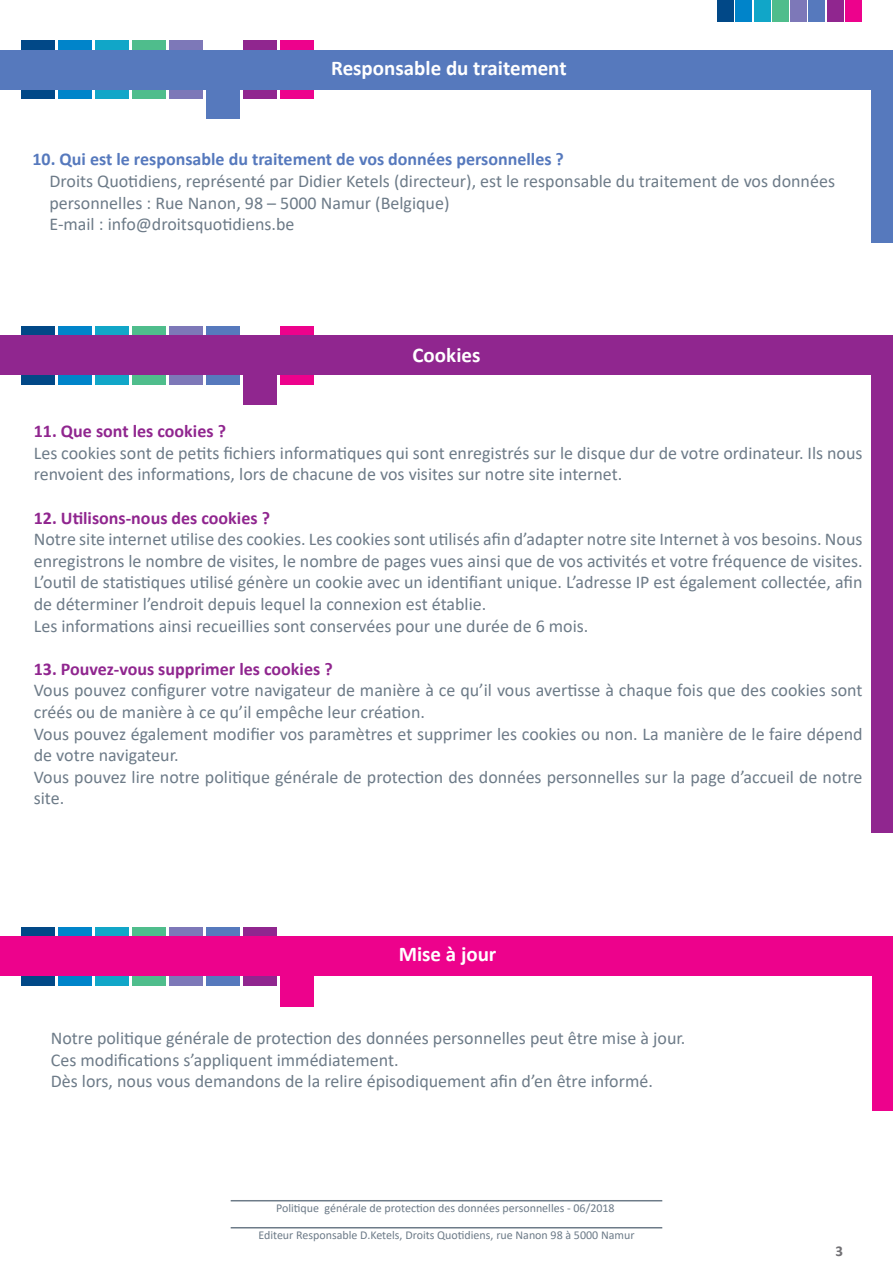
<style>
.page{position:relative;width:893px;height:1263px;background:#fff}
.page>*{position:absolute;margin:0;border:0;box-sizing:border-box;transform-origin:0 0}
.t1{font:700 21px "Calibri";color:#fff}
.t2{font:18px/21.6px "Calibri";color:#6d7b88}
.t3{font:700 18px "Calibri";color:#90268f}
.t4{font:700 18px "Calibri";color:#5679bd}
.t5{font:700 15px "Calibri";color:#717074}
.t6{font:12px "Calibri";color:#6d7b88}
</style>
<div class="page">
<div style="left:58px;top:40px;width:34px;height:59px;background:#0084ca"></div>
<div style="left:95px;top:40px;width:34px;height:59px;background:#11a6c8"></div>
<div style="left:132px;top:40px;width:34px;height:59px;background:#4fbd8c"></div>
<div style="left:169px;top:40px;width:34px;height:59px;background:#7d78b8"></div>
<div style="left:206px;top:61px;width:34px;height:58px;background:#5679bd"></div>
<div style="left:243px;top:40px;width:34px;height:59px;background:#90268f"></div>
<div style="left:280px;top:40px;width:34px;height:59px;background:#ed028c"></div>
<div style="left:21px;top:40px;width:34px;height:59px;background:#014887"></div>
<div style="left:0;top:50px;width:893px;height:40px;background:#5679bd"></div>
<div style="left:871px;top:80px;width:22px;height:162px;background:#5679bd"></div>
<hr style="left:231px;top:1200px;width:431px;height:1px;background:#6d7b88">
<hr style="left:231px;top:1227px;width:431px;height:1px;background:#6d7b88">
<div style="left:58px;top:326px;width:34px;height:59px;background:#0084ca"></div>
<div style="left:95px;top:326px;width:34px;height:59px;background:#11a6c8"></div>
<div style="left:132px;top:326px;width:34px;height:59px;background:#4fbd8c"></div>
<div style="left:169px;top:326px;width:34px;height:59px;background:#7d78b8"></div>
<div style="left:206px;top:326px;width:34px;height:59px;background:#5679bd"></div>
<div style="left:243px;top:346px;width:34px;height:59px;background:#90268f"></div>
<div style="left:280px;top:326px;width:34px;height:59px;background:#ed028c"></div>
<div style="left:21px;top:326px;width:34px;height:59px;background:#014887"></div>
<div style="left:0;top:335px;width:893px;height:40px;background:#90268f"></div>
<div style="left:872px;top:365px;width:21px;height:467px;background:#90268f"></div>
<div style="left:58px;top:927px;width:34px;height:59px;background:#0084ca"></div>
<div style="left:95px;top:927px;width:34px;height:59px;background:#11a6c8"></div>
<div style="left:132px;top:927px;width:34px;height:59px;background:#4fbd8c"></div>
<div style="left:169px;top:927px;width:34px;height:59px;background:#7d78b8"></div>
<div style="left:206px;top:927px;width:34px;height:59px;background:#5679bd"></div>
<div style="left:243px;top:927px;width:34px;height:59px;background:#90268f"></div>
<div style="left:280px;top:948px;width:34px;height:58px;background:#ed028c"></div>
<div style="left:21px;top:927px;width:34px;height:59px;background:#014887"></div>
<div style="left:0;top:937px;width:893px;height:39px;background:#ed028c"></div>
<div style="left:872px;top:966px;width:21px;height:144px;background:#ed028c"></div>
<div style="left:735px;top:0;width:17px;height:21px;background:#0084ca"></div>
<div style="left:754px;top:0;width:16px;height:21px;background:#11a6c8"></div>
<div style="left:772px;top:0;width:17px;height:21px;background:#4fbd8c"></div>
<div style="left:790px;top:0;width:17px;height:21px;background:#7d78b8"></div>
<div style="left:808px;top:0;width:17px;height:21px;background:#5679bd"></div>
<div style="left:827px;top:0;width:16px;height:21px;background:#90268f"></div>
<div style="left:845px;top:0;width:17px;height:21px;background:#ed028c"></div>
<div style="left:717px;top:0;width:17px;height:21px;background:#014887"></div>
<p class="t1" style="left:331px;top:53px;width:237px">Responsable du traitement</p>
<p class="t4" style="left:32px;top:147px;width:533px">10. Qui est le responsable du traitement de vos données personnelles ?</p>
<p class="t2" style="left:49px;top:170px;width:787px">Droits Quotidiens, représenté par Didier Ketels (directeur), est le responsable du traitement de vos données personnelles : Rue Nanon, 98 – 5000 Namur (Belgique)<br>E-mail : info@droitsquotidiens.be</p>
<p class="t1" style="left:413px;top:340px;width:69px">Cookies</p>
<p class="t3" style="left:34px;top:418px;width:194px">11. Que sont les cookies ?</p>
<p class="t2" style="left:34px;top:442px;width:830px">Les cookies sont de petits fichiers informatiques qui sont enregistrés sur le disque dur de votre ordinateur. Ils nous renvoient des informations, lors de chacune de vos visites sur notre site internet.</p>
<p class="t3" style="left:34px;top:505px;width:238px">12. Utilisons-nous des cookies ?</p>
<p class="t2" style="left:34px;top:528px;width:830px">Notre site internet utilise des cookies. Les cookies sont utilisés afin d’adapter notre site Internet à vos besoins. Nous enregistrons le nombre de visites, le nombre de pages vues ainsi que de vos activités et votre fréquence de visites.<br>L’outil de statistiques utilisé génère un cookie avec un identifiant unique. L’adresse IP est également collectée, afin de déterminer l’endroit depuis lequel la connexion est établie.<br>Les informations ainsi recueillies sont conservées pour une durée de 6 mois.</p>
<p class="t3" style="left:34px;top:656px;width:300px">13. Pouvez-vous supprimer les cookies ?</p>
<p class="t2" style="left:34px;top:679px;width:830px">Vous pouvez configurer votre navigateur de manière à ce qu’il vous avertisse à chaque fois que des cookies sont créés ou de manière à ce qu’il empêche leur création.<br>Vous pouvez également modifier vos paramètres et supprimer les cookies ou non. La manière de le faire dépend de votre navigateur.<br>Vous pouvez lire notre politique générale de protection des données personnelles sur la page d’accueil de notre site.</p>
<p class="t1" style="left:399px;top:939px;width:99px">Mise à jour</p>
<p class="t2" style="left:51px;top:1027px;width:636px">Notre politique générale de protection des données personnelles peut être mise à jour.<br>Ces modifications s’appliquent immédiatement.<br>Dès lors, nous vous demandons de la relire épisodiquement afin d’en être informé.</p>
<p class="t6" style="left:276px;top:1200px;width:340px">Politique générale de protection des données personnelles - 06/2018</p>
<p class="t6" style="left:258px;top:1227px;width:378px">Editeur Responsable D.Ketels, Droits Quotidiens, rue Nanon 98 à 5000 Namur</p>
<p class="t5" style="left:836px;top:1240px;width:9px">3</p>
</div>
